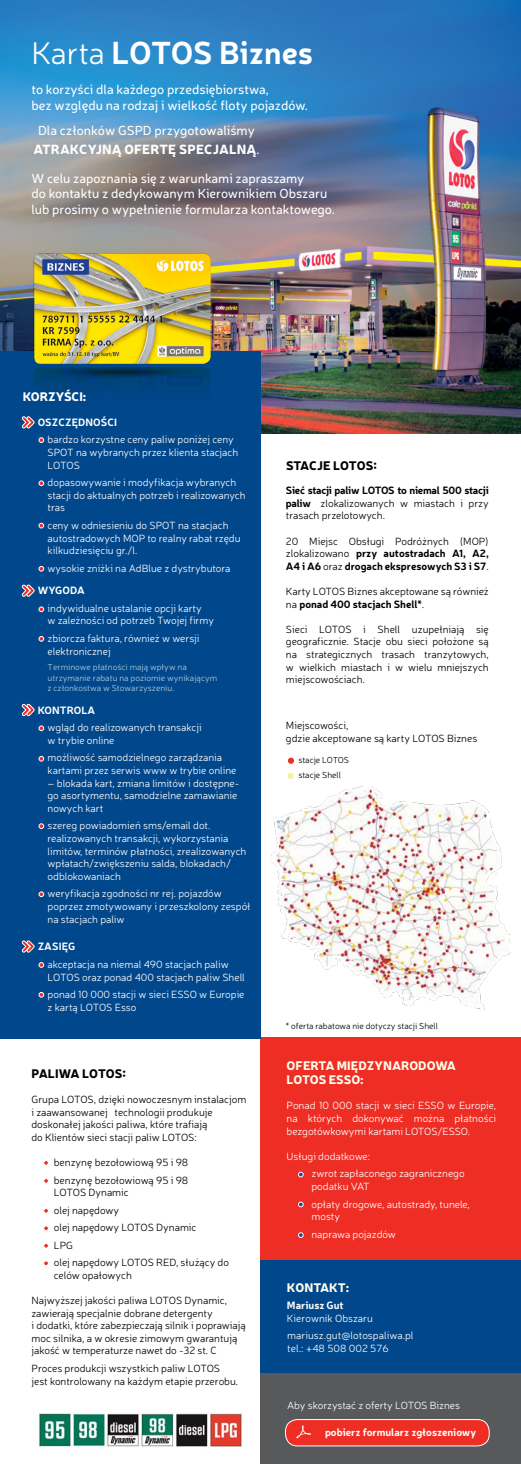
<style>
.page{position:relative;width:521px;height:1464px;background:#fff}
.page>*{position:absolute;margin:0;border:0;box-sizing:border-box;transform-origin:0 0}
.t1{font:700 31.5px "Neris";color:#fff}
.t2{font:13.12px/15.8px "Neris";color:#fff}
.t3{font:900 12.25px/14.7px "Neris";color:#fffceb}
.t4{font:900 12.25px "Neris";letter-spacing:-.005em;color:#000}
.t5{font:900 12.25px "Neris";color:#fff}
.t6{font:300 10.5px/12.6px "Neris";color:#fff}
.t7{font:300 10.5px/12.6px "Neris";color:#000}
.t8{font:700 10.5px/12.6px "Neris";color:#000;text-align:justify}
.t9{font:700 10.5px "Neris";color:#fff}
.t10{font:300 8.75px/10.5px "Neris";color:#b2cbd8}
.t11{font:300 8.75px/15.5px "Neris";letter-spacing:-.005em;color:#000}
.s1{font-weight:300}
.s2{font-weight:900}
.s3{font-weight:700}
</style>
<div class="page">
<img style="left:0;top:0;width:521px;height:434px">
<div style="left:260px;top:1237px;width:261px;height:138px;background:#00478c"></div>
<div style="left:260px;top:1037px;width:261px;height:222px;background:#ee2e24"></div>
<div style="left:0;top:350px;width:260px;height:688px;background:#00478c"></div>
<div style="left:260px;top:1373px;width:261px;height:90px;background:#58595b"></div>
<img style="left:5px;top:220px;width:217px;height:221px">
<svg style="left:21px;top:415px;width:14px;height:14px"></svg>
<svg style="left:21px;top:584px;width:14px;height:13px"></svg>
<svg style="left:21px;top:703px;width:14px;height:13px"></svg>
<svg style="left:21px;top:940px;width:14px;height:13px"></svg>
<div style="left:285px;top:1419px;width:204px;height:26px;background:#ee2e24;border-radius:12px"></div>
<div style="left:285px;top:1419px;width:205px;height:27px;border:1px solid #fff;border-radius:12px"></div>
<svg style="left:296px;top:1425px;width:15px;height:13px"></svg>
<img style="left:35px;top:366px;width:175px;height:12px">
<img style="left:33px;top:254px;width:178px;height:110px">
<img style="left:271px;top:787px;width:240px;height:222px">
<img style="left:39px;top:1412px;width:203px;height:36px">
<div style="left:287px;top:757px;width:8px;height:7px;background:#ee2e24;border-radius:50%"></div>
<div style="left:287px;top:756px;width:8px;height:9px;border:1px solid #fff;border-radius:50%"></div>
<svg style="left:287px;top:772px;width:7px;height:7px"></svg>
<div style="left:286px;top:771px;width:9px;height:9px;border:1px solid #fff;border-radius:50%"></div>
<svg style="left:39px;top:606px;width:5px;height:6px"></svg>
<svg style="left:39px;top:566px;width:5px;height:5px"></svg>
<svg style="left:39px;top:636px;width:5px;height:5px"></svg>
<svg style="left:39px;top:437px;width:5px;height:6px"></svg>
<svg style="left:39px;top:725px;width:5px;height:6px"></svg>
<svg style="left:39px;top:756px;width:5px;height:5px"></svg>
<svg style="left:39px;top:823px;width:5px;height:6px"></svg>
<svg style="left:39px;top:891px;width:5px;height:6px"></svg>
<svg style="left:39px;top:962px;width:5px;height:5px"></svg>
<svg style="left:39px;top:992px;width:5px;height:5px"></svg>
<svg style="left:43px;top:1161px;width:6px;height:4px"></svg>
<svg style="left:43px;top:1179px;width:6px;height:4px"></svg>
<svg style="left:43px;top:1209px;width:6px;height:4px"></svg>
<svg style="left:43px;top:1226px;width:6px;height:5px"></svg>
<svg style="left:43px;top:1244px;width:6px;height:4px"></svg>
<svg style="left:43px;top:1261px;width:6px;height:4px"></svg>
<svg style="left:39px;top:480px;width:5px;height:6px"></svg>
<svg style="left:39px;top:523px;width:5px;height:5px"></svg>
<svg style="left:298px;top:1232px;width:6px;height:5px"></svg>
<svg style="left:298px;top:1201px;width:6px;height:6px"></svg>
<svg style="left:298px;top:1171px;width:6px;height:6px"></svg>
<h1 class="t1" style="left:32px;top:30px;width:283px"><span class="s1">Karta</span> LOTOS Biznes</h1>
<p class="t2" style="left:32px;top:81px;width:278px">to korzyści dla każdego przedsiębiorstwa,<br>bez względu na rodzaj i wielkość floty pojazdów.</p>
<p class="t2" style="left:34px;top:120px;width:227px;line-height:18.8px;text-align:center">Dla członków GSPD przygotowaliśmy<br><span class="s2">ATRAKCYJNĄ OFERTĘ SPECJALNĄ</span>.</p>
<p class="t2" style="left:32px;top:169px;width:305px">W celu zapoznania się z warunkami zapraszamy<br>do kontaktu z dedykowanym Kierownikiem Obszaru lub prosimy o wypełnienie formularza kontaktowego.</p>
<p class="t5" style="left:23px;top:387px;width:65px">KORZYŚCI:</p>
<p class="t9" style="left:38px;top:414px;width:81px">OSZCZĘDNOŚCI</p>
<p class="t6" style="left:48px;top:433px;width:192px">bardzo korzystne ceny paliw poniżej ceny<br>SPOT na wybranych przez klienta stacjach<br>LOTOS</p>
<p class="t6" style="left:48px;top:476px;width:200px">dopasowywanie i modyfikacja wybranych stacji do aktualnych potrzeb i realizowanych tras</p>
<p class="t6" style="left:48px;top:518px;width:194px">ceny w odniesieniu do SPOT na stacjach autostradowych MOP to realny rabat rzędu kilkudziesięciu gr./l.</p>
<p class="t6" style="left:48px;top:561px;width:184px">wysokie zniżki na AdBlue z dystrybutora</p>
<p class="t9" style="left:38px;top:583px;width:49px">WYGODA</p>
<p class="t6" style="left:48px;top:601px;width:168px">indywidualne ustalanie opcji karty<br>w zależności od potrzeb Twojej firmy</p>
<p class="t6" style="left:48px;top:631px;width:153px">zbiorcza faktura, również w wersji elektronicznej</p>
<p class="t10" style="left:48px;top:661px;width:171px">Terminowe płatności mają wpływ na utrzymanie rabatu na poziomie wynikającym z członkostwa w Stowarzyszeniu.</p>
<p class="t9" style="left:38px;top:702px;width:59px">KONTROLA</p>
<p class="t6" style="left:48px;top:721px;width:156px">wgląd do realizowanych transakcji w trybie online</p>
<p class="t6" style="left:48px;top:751px;width:190px">możliwość samodzielnego zarządzania kartami przez serwis www w trybie online</p>
<p class="t6" style="left:48px;top:776px;width:193px">– blokada kart, zmiana limitów i dostępne&shy;go asortymentu, samodzielne zamawianie nowych kart</p>
<p class="t6" style="left:48px;top:819px;width:200px">szereg powiadomień sms/email dot. realizowanych transakcji, wykorzystania limitów, terminów płatności, zrealizowanych wpłatach/zwiększeniu salda, blokadach/ odblokowaniach</p>
<p class="t6" style="left:48px;top:887px;width:204px">weryfikacja zgodności nr rej. pojazdów poprzez zmotywowany i przeszkolony zespół na stacjach paliw</p>
<p class="t9" style="left:38px;top:938px;width:39px">ZASIĘG</p>
<p class="t6" style="left:48px;top:957px;width:199px">akceptacja na niemal 490 stacjach paliw<br>LOTOS oraz ponad 400 stacjach paliw Shell</p>
<p class="t6" style="left:48px;top:987px;width:198px">ponad 10 000 stacji w sieci ESSO w Europie z kartą LOTOS Esso</p>
<p class="t4" style="left:32px;top:1064px;width:96px">PALIWA LOTOS:</p>
<p class="t7" style="left:32px;top:1092px;width:216px">Grupa LOTOS, dzięki nowoczesnym instalacjom i zaawansowanej technologii produkuje doskonałej jakości paliwa, które trafiają<br>do Klientów sieci stacji paliw LOTOS:</p>
<p class="t7" style="left:54px;top:1153px;width:136px;line-height:17.6px">benzynę bezołowiową 95 i 98 benzynę bezołowiową 95 i 98</p>
<p class="t7" style="left:54px;top:1183px;width:177px;line-height:17.6px">LOTOS Dynamic<br>olej napędowy<br>olej napędowy LOTOS Dynamic<br>LPG<br>olej napędowy LOTOS RED, służący do</p>
<p class="t7" style="left:54px;top:1268px;width:80px">celów opałowych</p>
<p class="t7" style="left:32px;top:1293px;width:216px">Najwyższej jakości paliwa LOTOS Dynamic, zawierają specjalnie dobrane detergenty<br>i dodatki, które zabezpieczają silnik i poprawiają moc silnika, a w okresie zimowym gwarantują jakość w temperaturze nawet do -32 st. C</p>
<p class="t7" style="left:32px;top:1361px;width:208px">Proces produkcji wszystkich paliw LOTOS jest kontrolowany na każdym etapie przerobu.</p>
<p class="t4" style="left:286px;top:456px;width:92px">STACJE LOTOS:</p>
<p class="t7" style="left:286px;top:484px;width:204px;text-align:justify"><span class="s3">Sieć stacji paliw LOTOS to niemal 500 stacji paliw</span> zlokalizowanych w miastach i przy trasach przelotowych.</p>
<p class="t8" style="left:286px;top:534px;width:204px"><span class="s1">20 Miejsc Obsługi Podróżnych (MOP) zlokalizowano</span> przy autostradach A1, A2, A4 i A6 <span class="s1">oraz</span> drogach ekspresowych S3 i S7<span class="s1">.</span></p>
<p class="t7" style="left:286px;top:584px;width:204px">Karty LOTOS Biznes akceptowane są również na <span class="s3">ponad 400 stacjach Shell*</span>.</p>
<p class="t7" style="left:286px;top:622px;width:204px;text-align:justify">Sieci LOTOS i Shell uzupełniają się geograficznie. Stacje obu sieci położone są na strategicznych trasach tranzytowych, w wielkich miastach i w wielu mniejszych miejscowościach.</p>
<p class="t7" style="left:286px;top:718px;width:193px">Miejscowości,<br>gdzie akceptowane są karty LOTOS Biznes</p>
<p class="t11" style="left:298px;top:751px;width:52px">stacje LOTOS stacje Shell</p>
<p class="t11" style="left:286px;top:1018px;width:154px">* oferta rabatowa nie dotyczy stacji Shell</p>
<p class="t3" style="left:287px;top:1057px;width:171px">OFERTA MIĘDZYNARODOWA<br>LOTOS ESSO:</p>
<p class="t6" style="left:287px;top:1099px;width:211px;text-align:justify">Ponad 10 000 stacji w sieci ESSO w Europie, na których dokonywać można płatności bezgotówkowymi kartami LOTOS/ESSO.</p>
<p class="t6" style="left:311px;top:1147px;width:155px;line-height:17.6px;text-indent:-25px">Usługi dodatkowe:<br>zwrot zapłaconego zagranicznego</p>
<p class="t6" style="left:311px;top:1177px;width:160px;line-height:17.6px">podatku VAT<br>opłaty drogowe, autostrady, tunele,</p>
<p class="t6" style="left:311px;top:1207px;width:86px;line-height:17.6px">mosty<br>naprawa pojazdów</p>
<p class="t3" style="left:287px;top:1279px;width:64px">KONTAKT:</p>
<p class="t9" style="left:287px;top:1298px;width:58px">Mariusz Gut</p>
<p class="t6" style="left:287px;top:1309px;width:128px;line-height:17.1px">Kierownik Obszaru mariusz.gut@lotospaliwa.pl</p>
<p class="t6" style="left:287px;top:1341px;width:103px">tel.: +48 508 002 576</p>
<p class="t6" style="left:287px;top:1398px;width:174px">Aby skorzystać z oferty LOTOS Biznes</p>
<p class="t9" style="left:325px;top:1424px;width:153px">pobierz formularz zgłoszeniowy</p>
</div>
